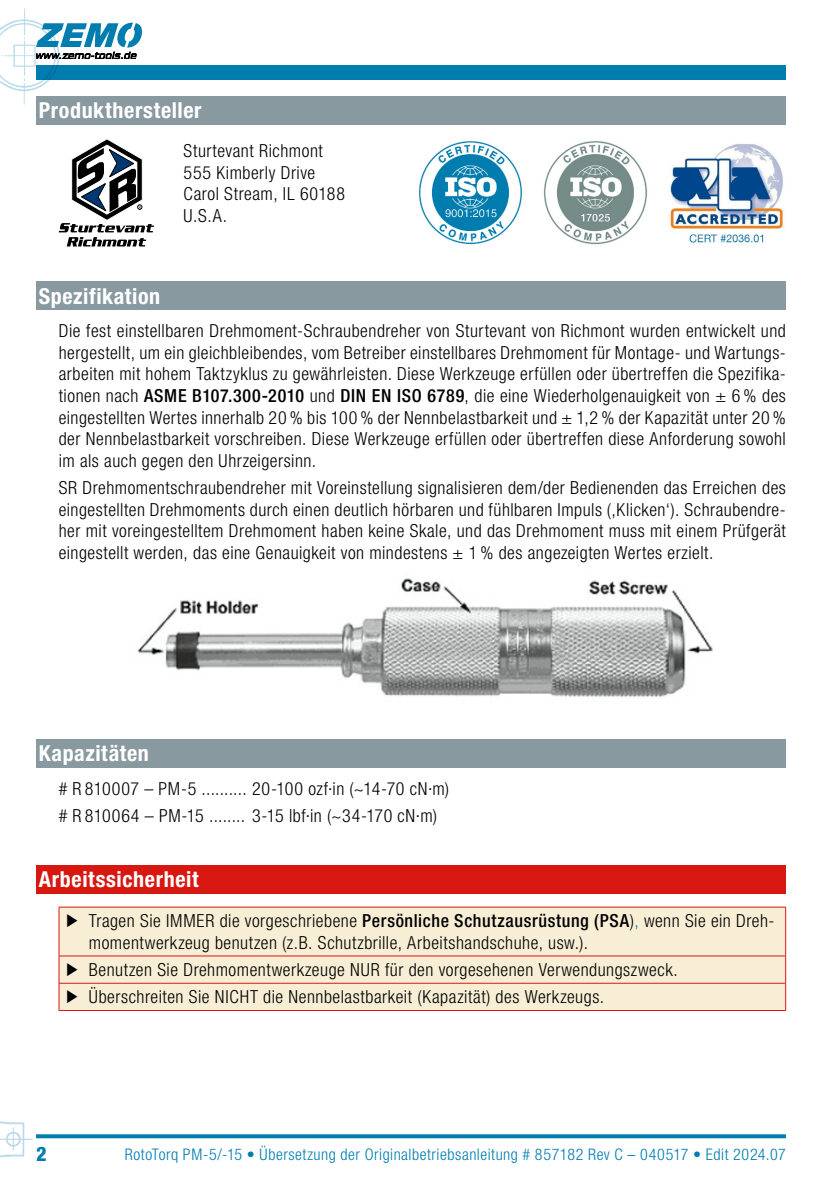
<style>
.page{position:relative;width:840px;height:1191px;background:#fff}
.page>*{position:absolute;margin:0;border:0;box-sizing:border-box;transform-origin:0 0}
.t1{font:700 condensed 22px "Helvetica Neue LT Pro";letter-spacing:.03em;color:#fff}
.t2{font:800 condensed 20px "Helvetica Neue LT Pro";color:#007daf}
.t3{font:300 condensed 18px/21.6px "Helvetica Neue LT Pro";letter-spacing:.03em;color:#000}
.t4{font:300 condensed 16px "Helvetica Neue LT Pro";letter-spacing:.035em;color:#007daf}
.s1{font-weight:500}
.s2{color:#007daf}
</style>
<div class="page">
<img style="left:0;top:1121px;width:33px;height:37px">
<svg style="left:36px;top:1134px;width:749px;height:4px;background:#1186b4"></svg>
<div style="left:36px;top:65px;width:749px;height:14px;background:#007daf"></div>
<img style="left:0;top:8px;width:79px;height:97px">
<svg style="left:36px;top:23px;width:106px;height:36px"></svg>
<div style="left:36px;top:96px;width:749px;height:29px;background:#8999a0"></div>
<svg style="left:59px;top:139px;width:95px;height:107px"></svg>
<img style="left:418px;top:141px;width:105px;height:104px">
<img style="left:543px;top:141px;width:104px;height:104px">
<img style="left:670px;top:144px;width:115px;height:99px">
<div style="left:36px;top:281px;width:749px;height:29px;background:#8999a0"></div>
<img style="left:137px;top:578px;width:576px;height:120px">
<div style="left:36px;top:739px;width:749px;height:28px;background:#8999a0"></div>
<div style="left:36px;top:865px;width:749px;height:28px;background:#d91711"></div>
<div style="left:60px;top:907px;width:724px;height:103px;background:#f7eed5"></div>
<hr style="left:59px;top:906px;width:726px;height:1px;background:#d91711">
<hr style="left:59px;top:907px;width:1px;height:48px;background:#d91711">
<hr style="left:784px;top:907px;width:1px;height:48px;background:#d91711">
<hr style="left:59px;top:955px;width:726px;height:1px;background:#d91711">
<hr style="left:59px;top:983px;width:726px;height:1px;background:#d91711">
<svg style="left:59px;top:956px;width:1px;height:54px"></svg>
<svg style="left:784px;top:956px;width:1px;height:54px"></svg>
<hr style="left:59px;top:1010px;width:726px;height:1px;background:#d91711">
<svg style="left:67px;top:914px;width:10px;height:13px"></svg>
<svg style="left:67px;top:963px;width:10px;height:13px"></svg>
<svg style="left:67px;top:990px;width:10px;height:13px"></svg>
<p class="t1" style="left:39px;top:97px;width:164px">Produkthersteller</p>
<p class="t3" style="left:183px;top:140px;width:163px">Sturtevant Richmont<br>555 Kimberly Drive<br>Carol Stream, IL 60188<br>U.S.A.</p>
<p class="t1" style="left:39px;top:282px;width:123px">Spezifikation</p>
<p class="t3" style="left:59px;top:320px;width:728px;text-align:justify">Die fest einstellbaren Drehmoment-Schraubendreher von Sturtevant von Richmont wurden entwickelt und hergestellt, um ein gleichbleibendes, vom Betreiber einstellbares Drehmoment für Montage- und Wartungs&shy;arbeiten mit hohem Taktzyklus zu gewährleisten. Diese Werkzeuge erfüllen oder übertreffen die Spezifika&shy;tionen nach <span class="s1">ASME B107.300-2010</span> und <span class="s1">DIN EN ISO 6789</span>, die eine Wiederholgenauigkeit von ± 6 % des eingestellten Wertes innerhalb 20 % bis 100 % der Nennbelastbarkeit und ± 1,2 % der Kapazität unter 20 % der Nennbelastbarkeit vorschreiben. Diese Werkzeuge erfüllen oder übertreffen diese Anforderung sowohl im als auch gegen den Uhrzeigersinn.</p>
<p class="t3" style="left:59px;top:477px;width:728px;text-align:justify">SR Drehmomentschraubendreher mit Voreinstellung signalisieren dem/der Bedienenden das Erreichen des eingestellten Drehmoments durch einen deutlich hörbaren und fühlbaren Impuls (‚Klicken‘). Schraubendre&shy;her mit voreingestelltem Drehmoment haben keine Skale, und das Drehmoment muss mit einem Prüfgerät eingestellt werden, das eine Genauigkeit von mindestens ± 1 % des angezeigten Wertes erzielt.</p>
<p class="t1" style="left:39px;top:740px;width:111px">Kapazitäten</p>
<p class="t3" style="left:59px;top:774px;width:392px;line-height:27.2px"># R 810007 – PM-5 .......... 20-100 ozf·in (~14-70 cN·m) # R 810064 – PM-15 ........ 3-15 lbf·in (~34-170 cN·m)</p>
<p class="t1" style="left:39px;top:866px;width:161px">Arbeitssicherheit</p>
<p class="t3" style="left:89px;top:910px;width:686px">Tragen Sie IMMER die vorgeschriebene <span class="s1">Persönliche Schutzausrüstung (PSA</span>)<span class="s2">,</span> wenn Sie ein Dreh&shy;momentwerkzeug benutzen (z.B. Schutzbrille, Arbeitshandschuhe, usw.).</p>
<p class="t3" style="left:89px;top:956px;width:590px;line-height:27.2px">Benutzen Sie Drehmomentwerkzeuge NUR für den vorgesehenen Verwendungszweck.<br>Überschreiten Sie NICHT die Nennbelastbarkeit (Kapazität) des Werkzeugs.</p>
<p class="t2" style="left:36px;top:1141px;width:12px">2</p>
<p class="t4" style="left:125px;top:1144px;width:662px">RotoTorq PM-5/-15 • Übersetzung der Originalbetriebsanleitung # 857182 Rev C – 040517 • Edit 2024.07</p>
</div>
